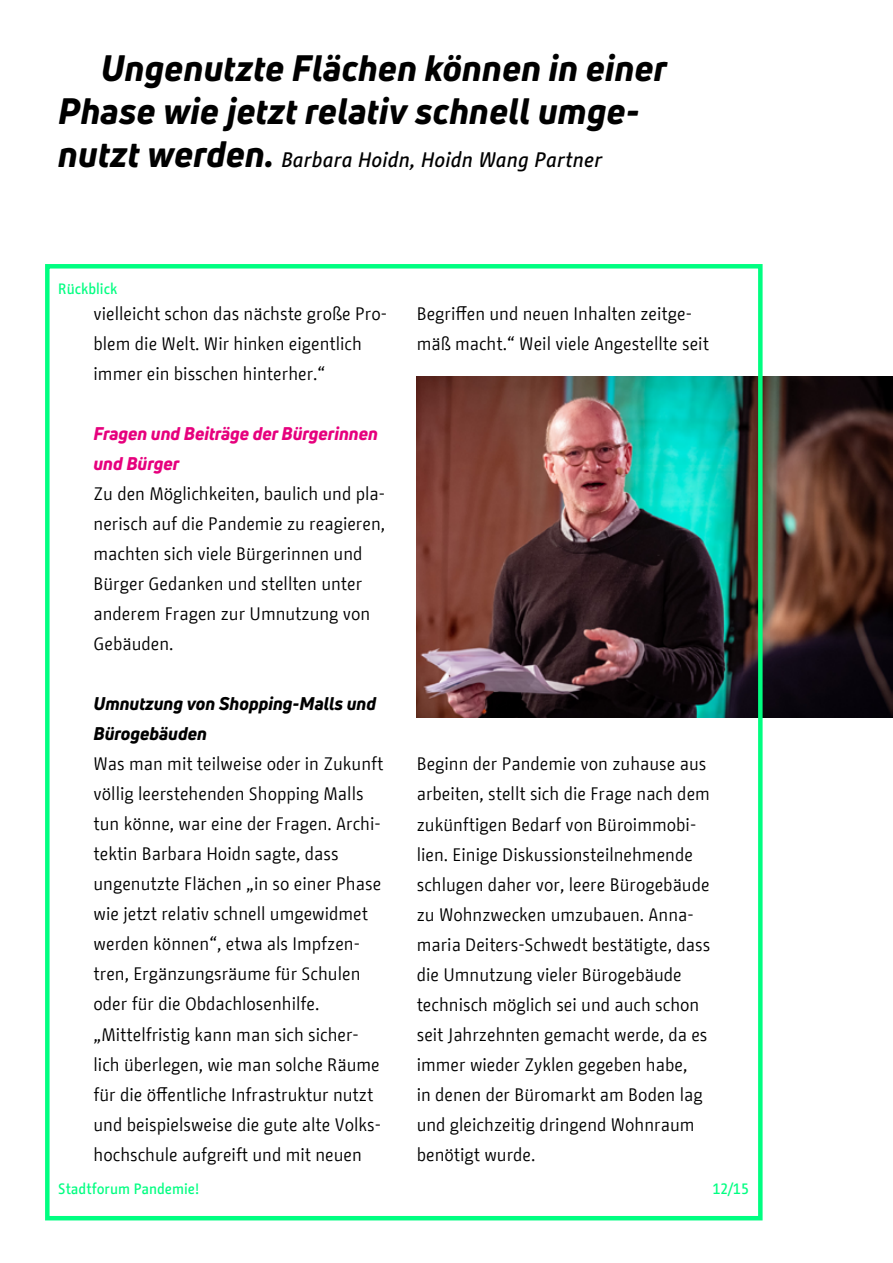
<style>
.page{position:relative;width:893px;height:1263px;background:#fff}
.page>*{position:absolute;margin:0;border:0;box-sizing:border-box;transform-origin:0 0}
.t1{font:italic 800 36px/43.2px "Uni Neue";letter-spacing:.01em;color:#000}
.t2{font:italic 500 21px "BMF Change";letter-spacing:.01em;color:#000}
.t3{font:18px/30px "BMF Change";color:#000}
.t4{font:italic 800 18px/30px "Uni Neue";color:#000}
.t5{font:italic 800 18px/30px "Uni Neue";color:#e6007d}
.t6{font:500 15px "BMF Change";color:#00fe81}
.s1{font-family:"Uni Neue";font-weight:800;font-size:36px}
</style>
<div class="page">
<img style="left:417px;top:377px;width:476px;height:340px">
<div style="left:45px;top:264px;width:718px;height:956px;border:4px solid #00fe81"></div>
<h1 class="t1" style="left:58px;top:46px;width:610px;text-indent:43px">Ungenutzte Flächen können in einer<br>Phase wie jetzt relativ schnell umge-</h1>
<p class="t2" style="left:58px;top:145px;width:545px"><span class="s1">nutzt werden.</span> Barbara Hoidn, Hoidn Wang Partner</p>
<p class="t6" style="left:58px;top:278px;width:61px">Rückblick</p>
<p class="t3" style="left:94px;top:299px;width:295px">vielleicht schon das nächste große Pro&shy;blem die Welt. Wir hinken eigentlich immer ein bisschen hinterher.“</p>
<p class="t5" style="left:94px;top:419px;width:286px">Fragen und Beiträge der Bürgerinnen und Bürger</p>
<p class="t3" style="left:94px;top:479px;width:293px">Zu den Möglichkeiten, baulich und pla&shy;nerisch auf die Pandemie zu reagieren, machten sich viele Bürgerinnen und<br>Bürger Gedanken und stellten unter anderem Fragen zur Umnutzung von<br>Gebäuden.</p>
<p class="t4" style="left:94px;top:689px;width:284px">Umnutzung von Shopping-Malls und<br>Bürogebäuden</p>
<p class="t3" style="left:94px;top:749px;width:291px">Was man mit teilweise oder in Zukunft völlig leerstehenden Shopping Malls tun könne, war eine der Fragen. Archi&shy;tektin Barbara Hoidn sagte, dass ungenutzte Flächen „in so einer Phase wie jetzt relativ schnell umgewidmet werden können“, etwa als Impfzen&shy;tren, Ergänzungsräume für Schulen oder für die Obdachlosenhilfe.<br>„Mittel fristig kann man sich sicher&shy;lich überlegen, wie man solche Räume für die öffentliche Infrastruktur nutzt und beispielsweise die gute alte Volks&shy;hochschule aufgreift und mit neuen</p>
<p class="t3" style="left:417px;top:299px;width:294px">Begriffen und neuen Inhalten zeitge&shy;mäß macht.“ Weil viele Angestellte seit</p>
<p class="t3" style="left:417px;top:749px;width:295px">Beginn der Pandemie von zuhause aus arbeiten, stellt sich die Frage nach dem zukünftigen Bedarf von Büroimmobi&shy;lien. Einige Diskussionsteilnehmende schlugen daher vor, leere Bürogebäude zu Wohnzwecken umzubauen. Anna&shy;maria Deiters-Schwedt bestätigte, dass die Umnutzung vieler Bürogebäude technisch möglich sei und auch schon seit Jahrzehnten gemacht werde, da es immer wieder Zyklen gegeben habe,<br>in denen der Büromarkt am Boden lag und gleichzeitig dringend Wohnraum benötigt wurde.</p>
<p class="t6" style="left:58px;top:1178px;width:143px">Stadtforum Pandemie!</p>
<p class="t6" style="left:713px;top:1178px;width:38px">12/15</p>
</div>
